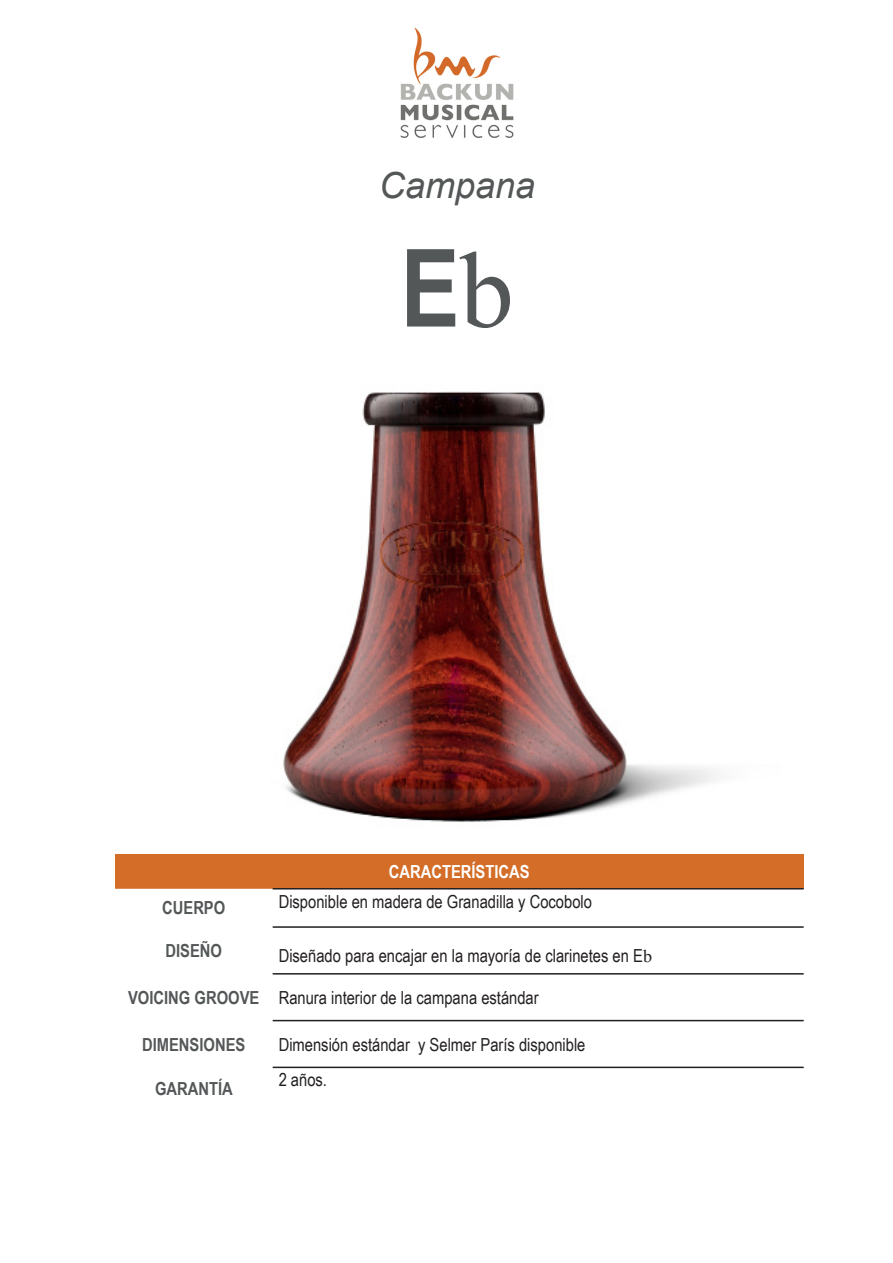
<style>
.page{position:relative;width:893px;height:1263px;background:#fff}
.page>*{position:absolute;margin:0;border:0;box-sizing:border-box;transform-origin:0 0}
.t1{font:700 108px "Arial Narrow";color:#545758}
.t2{font:italic 36px "Arial";color:#545758}
.t3{font:18px "Arial Narrow";color:#231f20}
.t4{font:700 18px "Arial Narrow";color:#545758}
.t5{font:700 18px "Arial Narrow";color:#fff}
.s1{font-family:"Met Demo";font-weight:400}
.s2{font-family:"Met Demo"}
</style>
<div class="page">
<div style="left:115px;top:855px;width:689px;height:34px;background:#d36d27"></div>
<hr style="left:273px;top:888px;width:531px;height:1px;background:#231f20">
<hr style="left:273px;top:926px;width:531px;height:2px;background:#231f20">
<hr style="left:273px;top:973px;width:531px;height:1px;background:#231f20">
<hr style="left:273px;top:1020px;width:531px;height:1px;background:#231f20">
<hr style="left:273px;top:1066px;width:531px;height:2px;background:#231f20">
<img style="left:283px;top:391px;width:433px;height:431px">
<img style="left:400px;top:27px;width:114px;height:111px">
<p class="t2" style="left:379px;top:162px;width:158px">Campana</p>
<p class="t1" style="left:401px;top:207px;width:115px">E<span class="s1">b</span></p>
<p class="t5" style="left:389px;top:858px;width:143px">CARACTERÍSTICAS</p>
<p class="t4" style="left:162px;top:894px;width:65px">CUERPO</p>
<p class="t3" style="left:279px;top:888px;width:315px">Disponible en madera de Granadilla y Cocobolo</p>
<p class="t4" style="left:165px;top:937px;width:58px">DISEÑO</p>
<p class="t3" style="left:279px;top:942px;width:375px">Diseñado para encajar en la mayoría de clarinetes en E<span class="s2">b</span></p>
<p class="t4" style="left:128px;top:984px;width:133px">VOICING GROOVE</p>
<p class="t3" style="left:279px;top:984px;width:262px">Ranura interior de la campana estándar</p>
<p class="t4" style="left:142px;top:1030px;width:105px">DIMENSIONES</p>
<p class="t3" style="left:279px;top:1031px;width:308px">Dimensión estándar y Selmer París disponible</p>
<p class="t4" style="left:155px;top:1075px;width:79px">GARANTÍA</p>
<p class="t3" style="left:279px;top:1067px;width:50px">2 años.</p>
</div>
